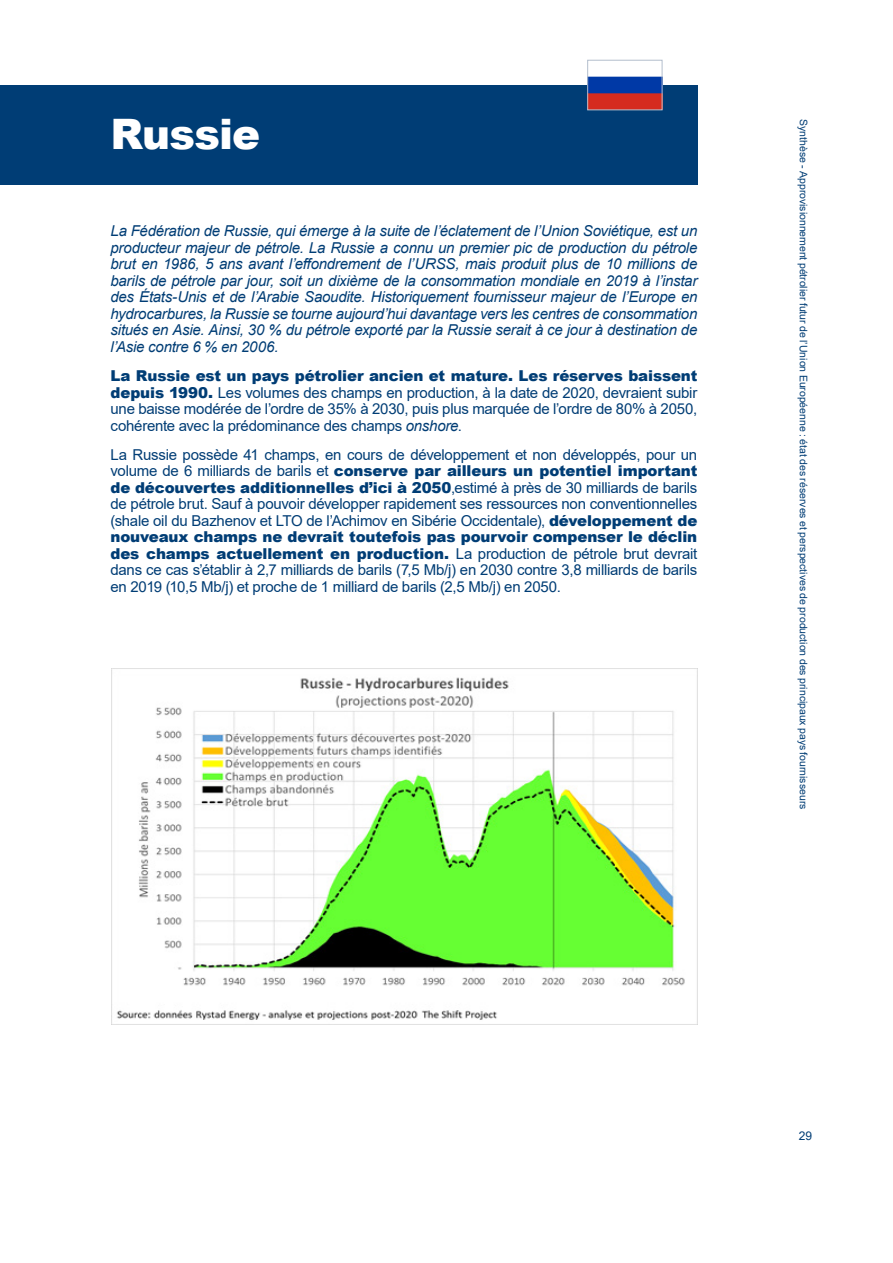
<style>
.page{position:relative;width:893px;height:1263px;background:#fff}
.page>*{position:absolute;margin:0;border:0;box-sizing:border-box;transform-origin:0 0}
.Chapitres{font:900 42px "Arial";letter-spacing:-.02em;color:#fff}
.Chapitres-2{font:15px/16.5px "Arial";letter-spacing:-.02em;color:#003d75;text-align:justify}
.Chapitres-3{font:italic 15px/16.5px "Arial";letter-spacing:-.015em;color:#003d75;text-align:justify}
.t1{font:12px "Arial";color:#003d75}
.t2{font:10.5px "Arial";letter-spacing:-.005em;color:#003d75}
.s1{font-weight:900}
.s2{font-style:italic}
</style>
<div class="page">
<div style="left:0;top:85px;width:697px;height:100px;background:#003d75"></div>
<img style="left:590px;top:76px;width:70px;height:32px">
<div style="left:588px;top:60px;width:74px;height:50px;border:1px solid #b3becd"></div>
<img style="left:111px;top:668px;width:586px;height:356px">
<p class="Chapitres" style="left:111px;top:104px;width:151px">Russie</p>
<p class="Chapitres-3" style="left:111px;top:223px;width:588px">La Fédération de Russie, qui émerge à la suite de l’éclatement de l’Union Soviétique, est un producteur majeur de pétrole. La Russie a connu un premier pic de production du pétrole brut en 1986, 5 ans avant l’effondrement de l’URSS, mais produit plus de 10 millions de barils de pétrole par jour, soit un dixième de la consommation mondiale en 2019 à l’instar des États-Unis et de l’Arabie Saoudite. Historiquement fournisseur majeur de l’Europe en hydrocarbures, la Russie se tourne aujourd’hui davantage vers les centres de consommation situés en Asie. Ainsi, 30 % du pétrole exporté par la Russie serait à ce jour à destination de l’Asie contre 6 % en 2006.</p>
<p class="Chapitres-2" style="left:111px;top:367px;width:588px"><span class="s1">La Russie est un pays pétrolier ancien et mature. Les réserves baissent depuis 1990.</span> Les volumes des champs en production, à la date de 2020, devraient subir une baisse modérée de l’ordre de 35% à 2030, puis plus marquée de l’ordre de 80% à 2050, cohérente avec la prédominance des champs <span class="s2">onshore</span>.</p>
<p class="Chapitres-2" style="left:111px;top:446px;width:588px">La Russie possède 41 champs, en cours de développement et non développés, pour un volume de 6 milliards de barils et <span class="s1">conserve par ailleurs un potentiel important de découvertes additionnelles d’ici à 2050</span>,estimé à près de 30 milliards de barils de pétrole brut. Sauf à pouvoir développer rapidement ses ressources non conventionnelles (shale oil du Bazhenov et LTO de l’Achimov en Sibérie Occidentale), <span class="s1">développement de nouveaux champs ne devrait toutefois pas pourvoir compenser le déclin des champs actuellement en production.</span> La production de pétrole brut devrait dans ce cas s’établir à 2,7 milliards de barils (7,5 Mb/j) en 2030 contre 3,8 milliards de barils en 2019 (10,5 Mb/j) et proche de 1 milliard de barils (2,5 Mb/j) en 2050.</p>
<p class="t2" style="left:811px;top:119px;width:692px;rotate:90deg">Synthèse - Approvisionnement pétrolier futur de l’Union Européenne : état des réserves et perspectives de production des principaux pays fournisseurs</p>
<p class="t1" style="left:799px;top:1127px;width:15px">29</p>
</div>
